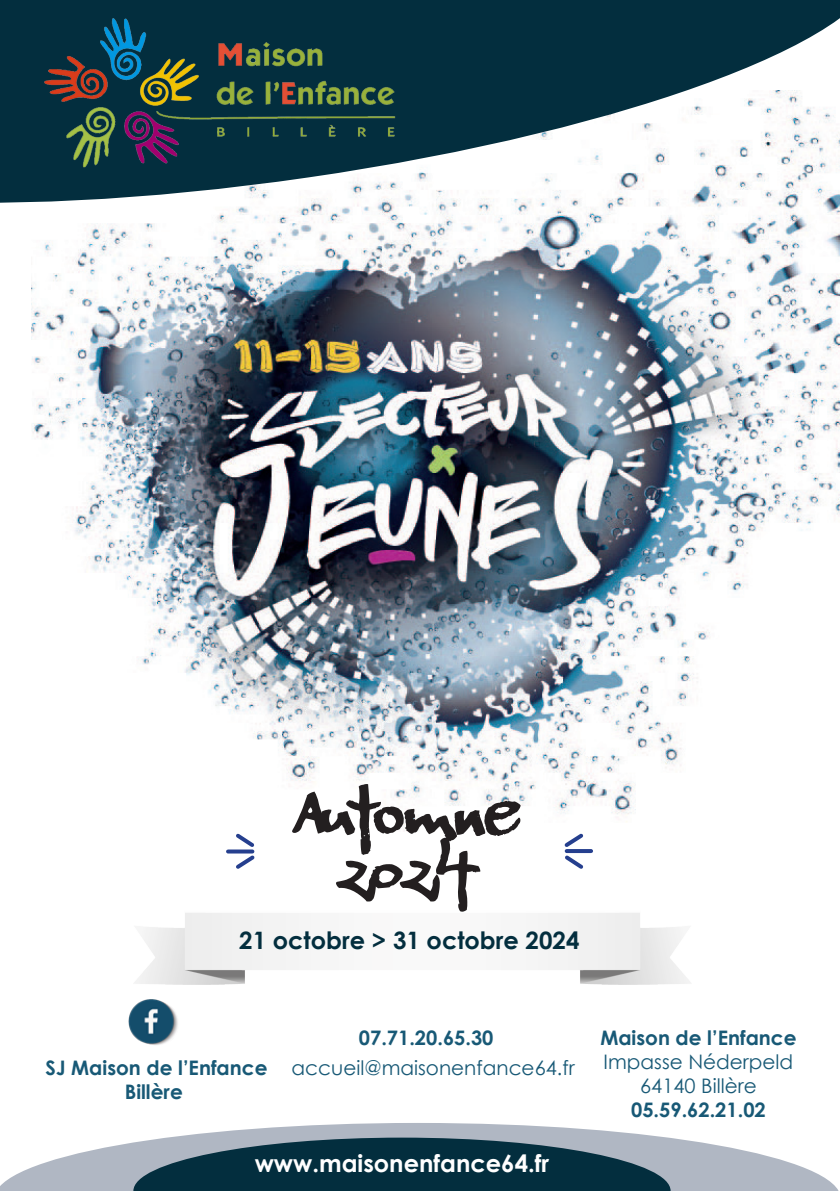
<style>
.page{position:relative;width:840px;height:1191px;background:#fff}
.page>*{position:absolute;margin:0;border:0;box-sizing:border-box;transform-origin:0 0}
.t1{font:72px "Beatstreet";color:#231f20}
.t2{font:700 24px "Century Gothic";color:#032e3e}
.t3{font:700 24px "Century Gothic";color:#fff}
.t4{font:20px/24px "Century Gothic";color:#185976;text-align:center}
.t5{font:700 20px/24px "Century Gothic";color:#185976;text-align:center}
.s1{font-weight:700}
</style>
<div class="page">
<svg style="left:0;top:1123px;width:839px;height:68px;fill:#b0b7c3"></svg>
<svg style="left:133px;top:1137px;width:537px;height:54px;background:#294c5b"></svg>
<img style="left:31px;top:224px;width:808px;height:607px">
<img style="left:128px;top:999px;width:50px;height:46px">
<svg style="left:503px;top:0;width:336px;height:224px"></svg>
<img style="left:0;top:0;width:503px;height:301px">
<img style="left:134px;top:913px;width:557px;height:72px">
<svg style="left:228px;top:849px;width:4px;height:4px"></svg>
<hr style="left:566px;top:849px;width:24px;height:4px;background:#253f8e">
<svg style="left:232px;top:830px;width:26px;height:39px"></svg>
<svg style="left:560px;top:830px;width:26px;height:39px"></svg>
<p class="t1" style="left:295px;top:767px;width:223px">Automne</p>
<p class="t1" style="left:338px;top:827px;width:139px">2024</p>
<p class="t2" style="left:239px;top:922px;width:341px">21 octobre &gt; 31 octobre 2024</p>
<p class="t5" style="left:359px;top:1025px;width:136px">07.71.20.65.30</p>
<p class="t5" style="left:46px;top:1055px;width:223px">SJ Maison de l’Enfance<br>Billère</p>
<p class="t4" style="left:291px;top:1055px;width:284px">accueil@maisonenfance64.fr</p>
<p class="t3" style="left:254px;top:1144px;width:296px">www.maisonenfance64.fr</p>
<p class="t5" style="left:600px;top:1024px;width:197px">Maison de l’Enfance</p>
<p class="t4" style="left:603px;top:1049px;width:191px">Impasse Néderpeld<br>64140 Billère<br><span class="s1">05.59.62.21.02</span></p>
</div>
